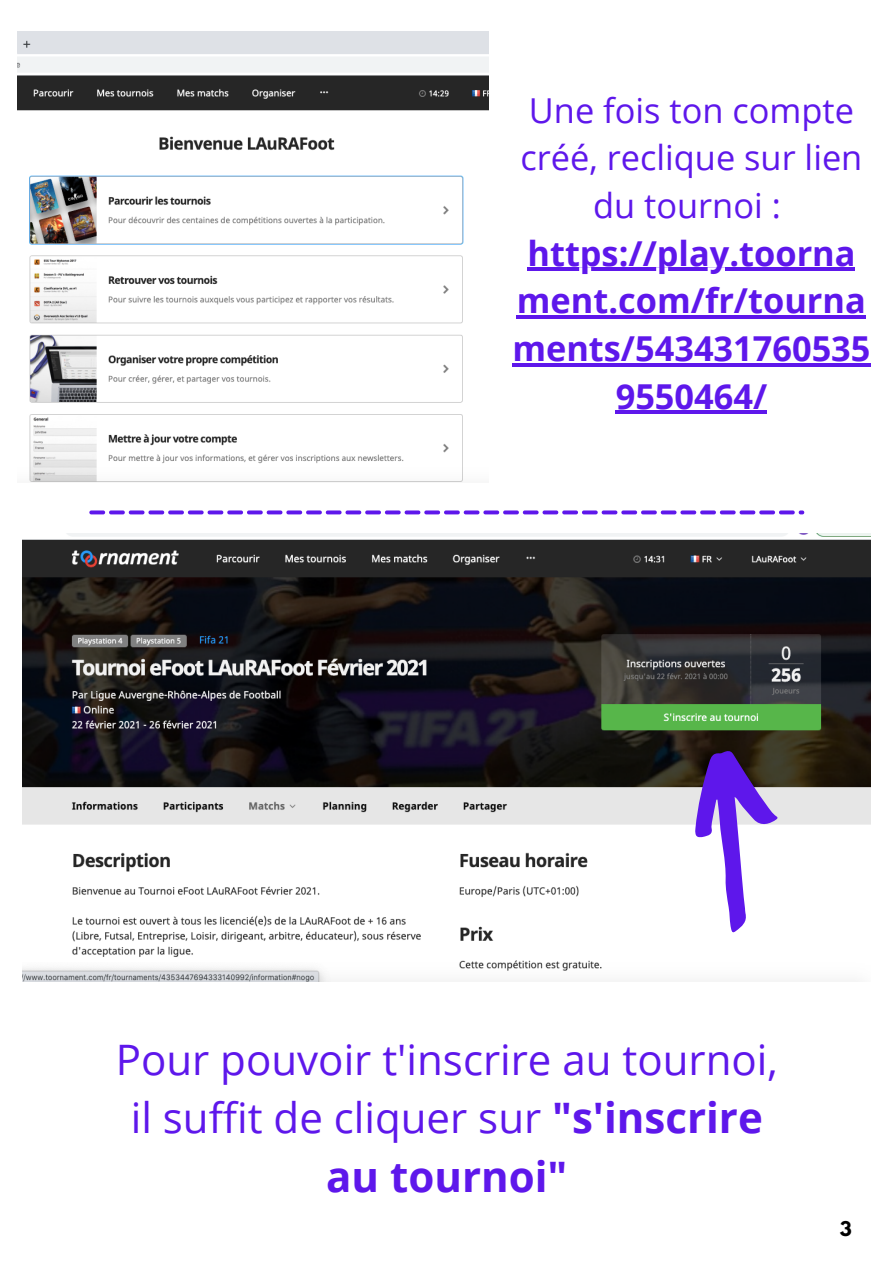
<style>
.page{position:relative;width:893px;height:1263px;background:#fff}
.page>*{position:absolute;margin:0;border:0;box-sizing:border-box;transform-origin:0 0}
.t1{font:42px/58.5px "Open Sans";color:#5e17eb;text-align:center}
.t2{font:700 34.35px/47.6px "Open Sans";color:#5e17eb;text-align:center}
.t3{font:34.35px/47.6px "Open Sans";color:#5e17eb;text-align:center}
.t4{font:700 18px "League Spartan";color:#000}
.s1{font-weight:700}
</style>
<div class="page">
<img style="left:23px;top:533px;width:847px;height:449px">
<img style="left:17px;top:32px;width:471px;height:450px">
<hr style="left:527px;top:268px;width:328px;height:3px;background:#5e17eb">
<hr style="left:517px;top:315px;width:349px;height:3px;background:#5e17eb">
<hr style="left:512px;top:363px;width:358px;height:3px;background:#5e17eb">
<hr style="left:616px;top:411px;width:151px;height:3px;background:#5e17eb">
<svg style="left:693px;top:749px;width:87px;height:185px"></svg>
<svg style="left:89px;top:510px;width:715px;height:4px"></svg>
<p class="t3" style="left:520px;top:85px;width:343px">Une fois ton compte créé, reclique sur lien du tournoi :</p>
<p class="t2" style="left:512px;top:228px;width:360px">https://play.toorna ment.com/fr/tourna ments/543431760535<br>9550464/</p>
<p class="t1" style="left:116px;top:1029px;width:663px">Pour pouvoir t'inscrire au tournoi, il suffit de cliquer sur <span class="s1">"s'inscrire au tournoi"</span></p>
<p class="t4" style="left:840px;top:1219px;width:13px">3</p>
</div>
